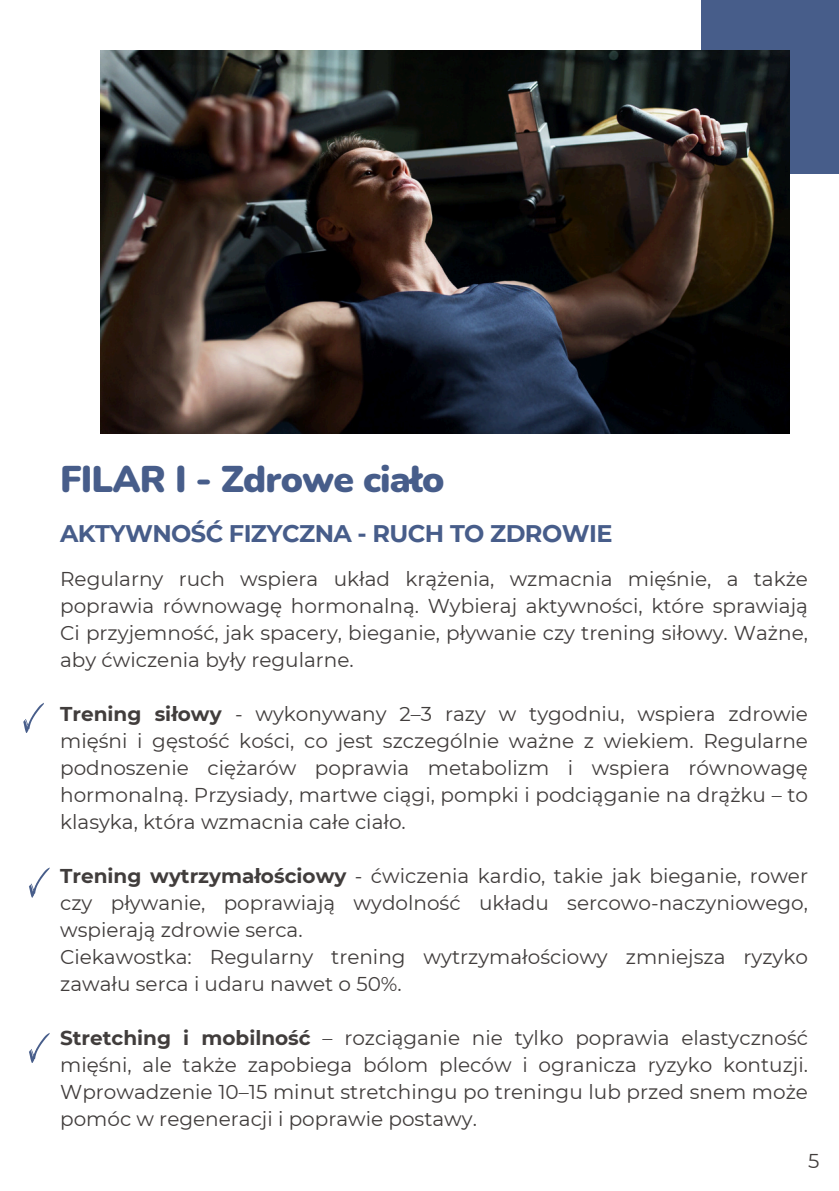
<style>
.page{position:relative;width:839px;height:1191px;background:#fff}
.page>*{position:absolute;margin:0;border:0;box-sizing:border-box;transform-origin:0 0}
.t1{font:900 37.2px "Nunito";letter-spacing:-.025em;color:#475d8a}
.t2{font:700 24px "Montserrat";letter-spacing:-.025em;color:#475d8a}
.t3{font:20px/27px "Montserrat";color:#413d3c;text-align:justify}
.s1{font-weight:700}
</style>
<div class="page">
<div style="left:701px;top:0;width:137px;height:174px;background:#475d8a"></div>
<img style="left:101px;top:51px;width:688px;height:382px">
<svg style="left:23px;top:703px;width:21px;height:30px"></svg>
<svg style="left:29px;top:867px;width:21px;height:30px"></svg>
<svg style="left:29px;top:1033px;width:21px;height:30px"></svg>
<p class="t1" style="left:60px;top:454px;width:386px">FILAR I - Zdrowe ciało</p>
<p class="t2" style="left:60px;top:518px;width:554px">AKTYWNOŚĆ FIZYCZNA - RUCH TO ZDROWIE</p>
<h1 class="t3" style="left:60px;top:566px;width:749px">Regularny ruch wspiera układ krążenia, wzmacnia mięśnie, a także poprawia równowagę hormonalną. Wybieraj aktywności, które sprawiają Ci przyjemność, jak spacery, bieganie, pływanie czy trening siłowy. Ważne, aby ćwiczenia były regularne.</h1>
<h2 class="t3" style="left:60px;top:701px;width:749px"><span class="s1">Trening siłowy</span> - wykonywany 2–3 razy w tygodniu, wspiera zdrowie mięśni i gęstość kości, co jest szczególnie ważne z wiekiem. Regularne podnoszenie ciężarów poprawia metabolizm i wspiera równowagę hormonalną. Przysiady, martwe ciągi, pompki i podciąganie na drążku – to klasyka, która wzmacnia całe ciało.</h2>
<p class="t3" style="left:60px;top:863px;width:749px"><span class="s1">Trening wytrzymałościowy</span> - ćwiczenia kardio, takie jak bieganie, rower czy pływanie, poprawiają wydolność układu sercowo-naczyniowego, wspierają zdrowie serca.</p>
<p class="t3" style="left:60px;top:944px;width:749px">Ciekawostka: Regularny trening wytrzymałościowy zmniejsza ryzyko zawału serca i udaru nawet o 50%.</p>
<p class="t3" style="left:60px;top:1025px;width:749px"><span class="s1">Stretching i mobilność</span> – rozciąganie nie tylko poprawia elastyczność mięśni, ale także zapobiega bólom pleców i ogranicza ryzyko kontuzji.<br>Wprowadzenie 10–15 minut stretchingu po treningu lub przed snem może pomóc w regeneracji i poprawie postawy.</p>
<p class="t3" style="left:808px;top:1147px;width:13px">5</p>
</div>
